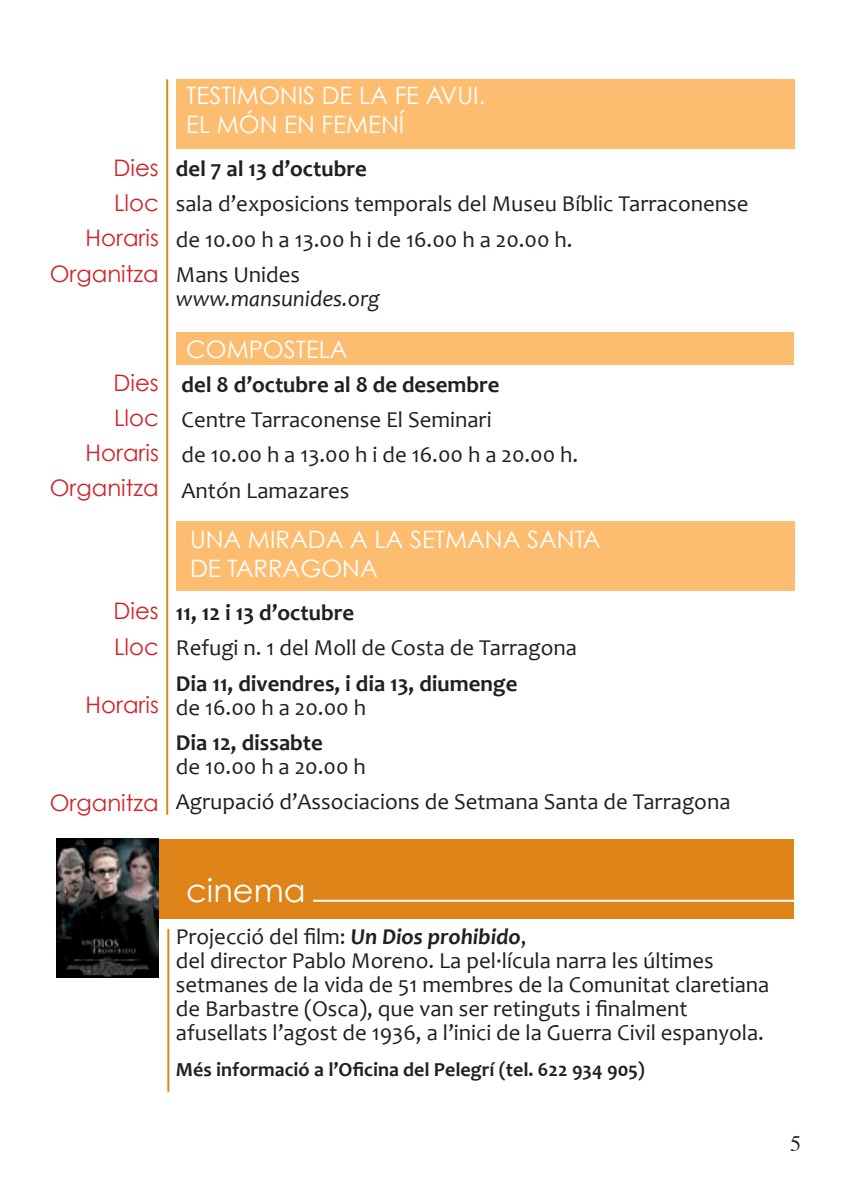
<style>
.page{position:relative;width:851px;height:1191px;background:#fff}
.page>*{position:absolute;margin:0;border:0;box-sizing:border-box;transform-origin:0 0}
.t1{font:32px "Century Gothic";color:#fff}
.t2{font:24px/28.8px "Century Gothic";color:#fff}
.t3{font:22.8px/35.4px "Candara";color:#231f20}
.t4{font:700 22.8px "Candara";color:#231f20}
.t5{font:22.8px/35.4px "Century Gothic";color:#d1232a;text-align:right}
.t6{font:italic 22.8px "Candara";color:#231f20}
.t7{font:22px "Times";color:#231f20}
.t8{font:700 20px "Candara";color:#231f20}
.s1{font-weight:700;font-style:italic}
</style>
<div class="page">
<div style="left:176px;top:79px;width:618px;height:70px;background:#fcbd70"></div>
<hr style="left:166px;top:79px;width:2px;height:735px;background:#df8419">
<div style="left:176px;top:332px;width:617px;height:32px;background:#fcbd70"></div>
<div style="left:176px;top:522px;width:618px;height:69px;background:#fcbd70"></div>
<div style="left:153px;top:839px;width:641px;height:79px;background:#df8419"></div>
<img style="left:57px;top:839px;width:102px;height:138px">
<hr style="left:313px;top:899px;width:490px;height:2px;background:#fff">
<hr style="left:167px;top:929px;width:2px;height:162px;background:#df8419">
<p class="t5" style="left:50px;top:149px;width:111px">Dies<br>Lloc<br>Horaris<br>Organitza</p>
<p class="t5" style="left:50px;top:365px;width:111px">Dies<br>Lloc<br>Horaris<br>Organitza</p>
<p class="t5" style="left:114px;top:593px;width:47px;text-align:left">Dies<br>Lloc</p>
<p class="t5" style="left:86px;top:686px;width:75px">Horaris</p>
<p class="t5" style="left:50px;top:784px;width:111px">Organitza</p>
<p class="t2" style="left:186px;top:81px;width:300px">TESTIMONIS DE LA FE AVUI.<br>EL MÓN EN FEMENÍ</p>
<p class="t4" style="left:176px;top:155px;width:192px">del 7 al 13 d’octubre</p>
<p class="t3" style="left:176px;top:186px;width:574px">sala d’exposicions temporals del Museu Bíblic Tarraconense de 10.00 h a 13.00 h i de 16.00 h a 20.00 h.<br>Mans Unides</p>
<p class="t6" style="left:176px;top:285px;width:205px">www.mansunides.org</p>
<p class="t2" style="left:186px;top:334px;width:163px">COMPOSTELA</p>
<p class="t4" style="left:181px;top:370px;width:319px">del 8 d’octubre al 8 de desembre</p>
<p class="t3" style="left:181px;top:402px;width:398px">Centre Tarraconense El Seminari<br>de 10.00 h a 13.00 h i de 16.00 h a 20.00 h.<br>Antón Lamazares</p>
<p class="t2" style="left:190px;top:525px;width:412px">UNA MIRADA A LA SETMANA SANTA<br>DE TARRAGONA</p>
<p class="t4" style="left:176px;top:599px;width:180px">11, 12 i 13 d’octubre</p>
<p class="t3" style="left:176px;top:630px;width:402px">Refugi n. 1 del Moll de Costa de Tarragona</p>
<p class="t4" style="left:176px;top:669px;width:343px">Dia 11, divendres, i dia 13, diumenge</p>
<p class="t3" style="left:176px;top:689px;width:192px">de 16.00 h a 20.00 h</p>
<p class="t4" style="left:176px;top:729px;width:148px">Dia 12, dissabte</p>
<p class="t3" style="left:176px;top:749px;width:556px">de 10.00 h a 20.00 h<br>Agrupació d’Associacions de Setmana Santa de Tarragona</p>
<h1 class="t1" style="left:186px;top:870px;width:121px">cinema</h1>
<p class="t3" style="left:176px;top:925px;width:595px;line-height:24px">Projecció del film: <span class="s1">Un Dios prohibido</span>,<br>del director Pablo Moreno. La pel·lícula narra les últimes setmanes de la vida de 51 membres de la Comunitat claretiana de Barbastre (Osca), que van ser retinguts i finalment afusellats l’agost de 1936, a l’inici de la Guerra Civil espanyola.</p>
<p class="t8" style="left:176px;top:1057px;width:470px">Més informació a l’Oficina del Pelegrí (tel. 622 934 905)</p>
<p class="t7" style="left:790px;top:1122px;width:12px">5</p>
</div>
